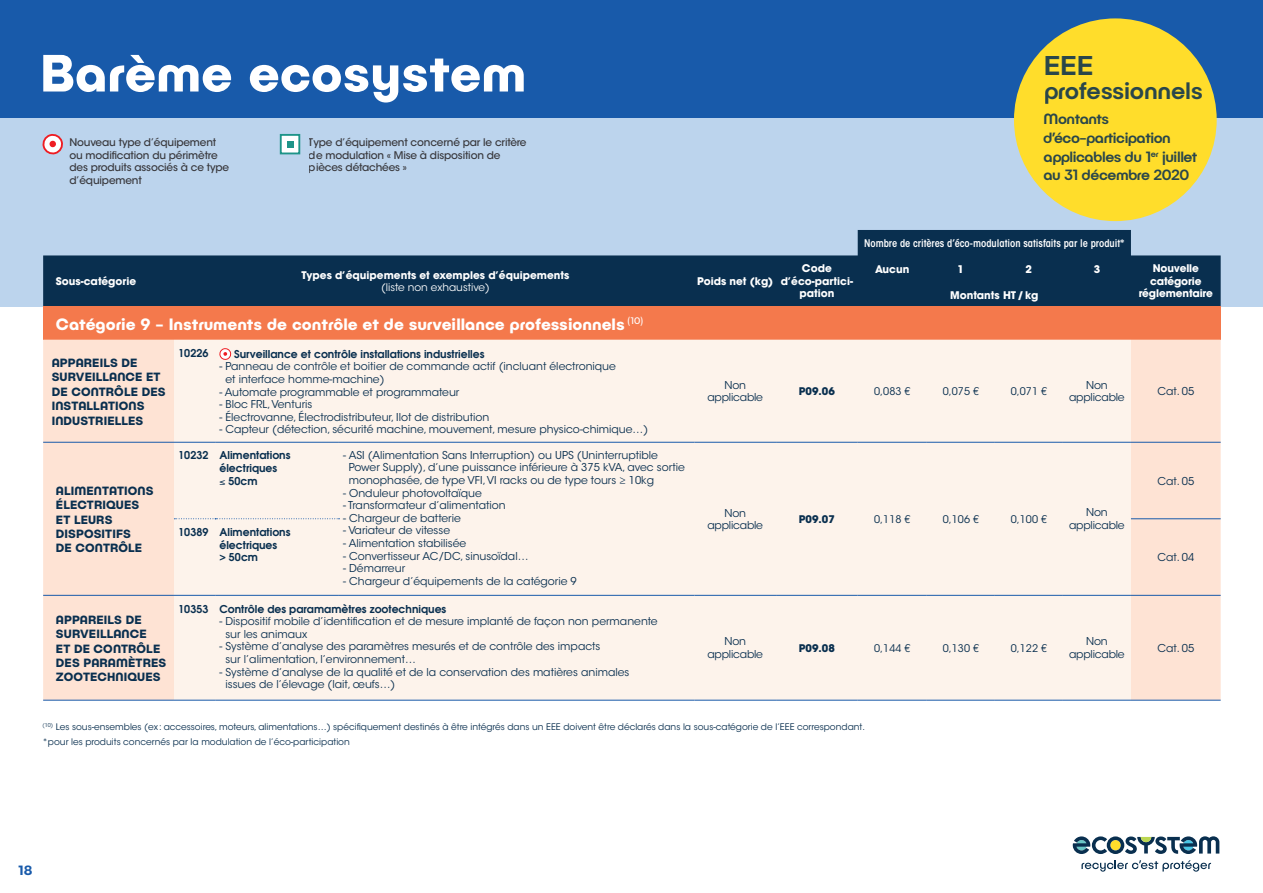
<style>
.page{position:relative;width:1263px;height:893px;background:#fff}
.page>*{position:absolute;margin:0;border:0;box-sizing:border-box;transform-origin:0 0}
.t1{font:700 52.5px "Publica Play";color:#fff}
.t2{font:500 27.75px "Publica Play";color:#092f4f}
.t3{font:500 24px "Publica Play";letter-spacing:-.01em;color:#092f4f}
.t4{font:700 16.5px "Publica Play";color:#fff}
.t5{font:500 15px/18.8px "Publica Play";letter-spacing:-.03em;color:#092f4f}
.t6{font:700 13.5px "Publica Play";color:#185aaa}
.t7{font:700 12px/14.4px "Publica Play";letter-spacing:.01em;color:#092f4f}
.t8{font:10.8px/12.6px "ITC Avant Garde Std";color:#092f4f}
.t9{font:600 10.8px/12.6px "Avant Garde";color:#092f4f}
.t10{font:10.8px/12.6px "ITC Avant Garde Std";letter-spacing:-.02em;color:#092f4f;text-align:center}
.t11{font:500 10.5px/12.6px "ITC Avant Garde Std";letter-spacing:-.015em;color:#231f20}
.t12{font:700 10.5px/12.6px "ITC Avant Garde Std";color:#fff;text-align:center}
.t13{font:600 condensed 10.5px "ITC Avant Garde Std";color:#fff}
.t14{font:10.5px "ITC Avant Garde Std";color:#092f4f}
.t15{font:10.5px "ITC Avant Garde Std";color:#fff}
.t16{font:700 10.5px "ITC Avant Garde Std";color:#092f4f}
.t17{font:9px/15px "ITC Avant Garde Std";color:#092f4f}
</style>
<div class="page">
<div style="left:0;top:0;width:1263px;height:121px;background:#185aaa"></div>
<div style="left:0;top:118px;width:1263px;height:189px;background:#bcd4ed"></div>
<svg style="left:42px;top:134px;width:21px;height:21px"></svg>
<svg style="left:49px;top:140px;width:7px;height:8px"></svg>
<div style="left:1014px;top:18px;width:203px;height:203px;background:#ffdd2b;border-radius:50%"></div>
<svg style="left:1081px;top:860px;width:130px;height:12px"></svg>
<svg style="left:1073px;top:836px;width:146px;height:18px"></svg>
<div style="left:280px;top:134px;width:20px;height:20px;background:#fff;border:2px solid #1e9489"></div>
<svg style="left:287px;top:141px;width:6px;height:6px"></svg>
<svg style="left:43px;top:230px;width:1178px;height:76px;fill:#092f4f"></svg>
<div style="left:43px;top:306px;width:1178px;height:34px;background:#f4794c"></div>
<div style="left:43px;top:340px;width:1178px;height:360px;background:#fee3d4"></div>
<div style="left:174px;top:340px;width:957px;height:360px;background:#fdf3eb"></div>
<hr style="left:858px;top:442px;width:69px;height:1px;background:#185aaa">
<hr style="left:927px;top:442px;width:68px;height:1px;background:#185aaa">
<hr style="left:995px;top:442px;width:68px;height:1px;background:#185aaa">
<hr style="left:1063px;top:442px;width:68px;height:1px;background:#185aaa">
<hr style="left:1131px;top:442px;width:90px;height:1px;background:#185aaa">
<hr style="left:1131px;top:518px;width:90px;height:1px;background:#185aaa">
<hr style="left:174px;top:595px;width:41px;height:1px;background:#185aaa">
<hr style="left:174px;top:700px;width:41px;height:1px;background:#185aaa">
<hr style="left:43px;top:442px;width:131px;height:1px;background:#185aaa">
<hr style="left:43px;top:595px;width:131px;height:1px;background:#185aaa">
<hr style="left:43px;top:700px;width:131px;height:1px;background:#185aaa">
<hr style="left:776px;top:442px;width:82px;height:1px;background:#185aaa">
<hr style="left:694px;top:442px;width:82px;height:1px;background:#185aaa">
<hr style="left:215px;top:442px;width:124px;height:1px;background:#185aaa">
<hr style="left:339px;top:442px;width:355px;height:1px;background:#185aaa">
<hr style="left:215px;top:595px;width:124px;height:1px;background:#185aaa">
<hr style="left:339px;top:595px;width:355px;height:1px;background:#185aaa">
<hr style="left:215px;top:700px;width:124px;height:1px;background:#185aaa">
<hr style="left:339px;top:700px;width:355px;height:1px;background:#185aaa">
<hr style="left:174px;top:442px;width:41px;height:1px;background:#185aaa">
<svg style="left:174px;top:518px;width:166px;height:1px"></svg>
<hr style="left:694px;top:595px;width:82px;height:1px;background:#185aaa">
<hr style="left:694px;top:700px;width:82px;height:1px;background:#185aaa">
<hr style="left:776px;top:595px;width:82px;height:1px;background:#185aaa">
<hr style="left:776px;top:700px;width:82px;height:1px;background:#185aaa">
<hr style="left:858px;top:595px;width:69px;height:1px;background:#185aaa">
<hr style="left:858px;top:700px;width:69px;height:1px;background:#185aaa">
<hr style="left:927px;top:595px;width:68px;height:1px;background:#185aaa">
<hr style="left:927px;top:700px;width:68px;height:1px;background:#185aaa">
<hr style="left:995px;top:595px;width:68px;height:1px;background:#185aaa">
<hr style="left:995px;top:700px;width:68px;height:1px;background:#185aaa">
<hr style="left:1063px;top:595px;width:68px;height:1px;background:#185aaa">
<hr style="left:1063px;top:700px;width:68px;height:1px;background:#185aaa">
<hr style="left:1131px;top:595px;width:90px;height:1px;background:#185aaa">
<hr style="left:1131px;top:700px;width:90px;height:1px;background:#185aaa">
<svg style="left:219px;top:348px;width:12px;height:12px"></svg>
<h1 class="t1" style="left:40px;top:39px;width:488px">Barème ecosystem</h1>
<p class="t11" style="left:69px;top:136px;width:161px">Nouveau type d’équipement ou modification du périmètre des produits associés à ce type d’équipement</p>
<p class="t11" style="left:309px;top:136px;width:219px">Type d’équipement concerné par le critère de modulation « Mise à disposition de pièces détachées »</p>
<h2 class="t2" style="left:1043px;top:48px;width:52px">EEE</h2>
<h3 class="t3" style="left:1043px;top:76px;width:161px">professionnels</h3>
<h3 class="t5" style="left:1043px;top:109px;width:155px">Montants d’éco-participation applicables du 1<sup>er</sup> juillet au 31 décembre 2020</h3>
<p class="t12" style="left:56px;top:275px;width:82px">Sous-catégorie</p>
<p class="t12" style="left:302px;top:268px;width:269px">Types d’équipements et exemples d’équipements</p>
<p class="t15" style="left:381px;top:281px;width:110px">(liste non exhaustive)</p>
<h3 class="t4" style="left:56px;top:313px;width:589px">Catégorie 9 - Instruments de contrôle et de surveillance professionnels <sup>(10)</sup></h3>
<p class="t7" style="left:52px;top:355px;width:115px">APPAREILS DE<br>SURVEILLANCE ET<br>DE CONTRÔLE DES<br>INSTALLATIONS<br>INDUSTRIELLES</p>
<p class="t9" style="left:178px;top:346px;width:32px">10226</p>
<p class="t9" style="left:234px;top:347px;width:252px">Surveillance et contrôle installations industrielles</p>
<p class="t8" style="left:225px;top:360px;width:392px;text-indent:-6px">- Panneau de contrôle et boitier de commande actif (incluant électronique et interface homme-machine)</p>
<p class="t8" style="left:219px;top:385px;width:242px">- Automate programmable et programmateur</p>
<p class="t8" style="left:219px;top:398px;width:94px">- Bloc FRL, Venturis</p>
<p class="t8" style="left:219px;top:411px;width:272px">- Électrovanne, Électrodistributeur, Ilot de distribution</p>
<p class="t8" style="left:219px;top:423px;width:430px">- Capteur (détection, sécurité machine, mouvement, mesure physico-chimique…)</p>
<p class="t7" style="left:56px;top:483px;width:99px">ALIMENTATIONS<br>ÉLECTRIQUES<br>ET LEURS<br>DISPOSITIFS<br>DE CONTRÔLE</p>
<p class="t7" style="left:56px;top:612px;width:112px">APPAREILS DE<br>SURVEILLANCE<br>ET DE CONTRÔLE<br>DES PARAMÈTRES<br>ZOOTECHNIQUES</p>
<p class="t9" style="left:219px;top:449px;width:73px;text-indent:-41px">10232 Alimentations électriques<br>≤ 50cm</p>
<p class="t8" style="left:349px;top:449px;width:338px;text-indent:-5px">- ASI (Alimentation Sans Interruption) ou UPS (Uninterruptible<br>Power Supply), d’une puissance inférieure à 375 kVA, avec sortie monophasée, de type VFI, VI racks ou de type tours ≥ 10kg</p>
<p class="t8" style="left:343px;top:486px;width:140px">- Onduleur photovoltaïque</p>
<p class="t8" style="left:343px;top:499px;width:164px">- Transformateur d’alimentation</p>
<p class="t8" style="left:343px;top:512px;width:119px">- Chargeur de batterie</p>
<p class="t8" style="left:343px;top:524px;width:108px">- Variateur de vitesse</p>
<p class="t8" style="left:343px;top:537px;width:125px">- Alimentation stabilisée</p>
<p class="t8" style="left:343px;top:549px;width:187px">- Convertisseur AC/DC, sinusoïdal…</p>
<p class="t8" style="left:343px;top:562px;width:63px">- Démarreur</p>
<p class="t8" style="left:343px;top:575px;width:235px">- Chargeur d’équipements de la catégorie 9</p>
<p class="t9" style="left:219px;top:525px;width:73px;text-indent:-41px">10389 Alimentations électriques<br>&gt; 50cm</p>
<p class="t9" style="left:178px;top:602px;width:270px">10353 Contrôle des paramamètres zootechniques</p>
<p class="t8" style="left:225px;top:615px;width:434px;text-indent:-6px">- Dispositif mobile d’identification et de mesure implanté de façon non permanente sur les animaux</p>
<p class="t8" style="left:225px;top:640px;width:376px;text-indent:-6px">- Système d’analyse des paramètres mesurés et de contrôle des impacts sur l’alimentation, l’environnement…</p>
<p class="t8" style="left:225px;top:665px;width:405px;text-indent:-6px">- Système d’analyse de la qualité et de la conservation des matières animales issues de l’élevage (lait, œufs…)</p>
<p class="t12" style="left:697px;top:275px;width:78px">Poids net (kg)</p>
<p class="t13" style="left:864px;top:236px;width:262px">Nombre de critères d’éco-modulation satisfaits par le produit*</p>
<p class="t12" style="left:781px;top:262px;width:74px">Code d’éco-partici&shy;pation</p>
<p class="t12" style="left:875px;top:263px;width:36px">Aucun</p>
<p class="t12" style="left:957px;top:263px;width:8px">1</p>
<p class="t12" style="left:1026px;top:263px;width:8px">2</p>
<p class="t12" style="left:1094px;top:263px;width:8px">3</p>
<p class="t12" style="left:1150px;top:262px;width:53px;text-align:left">Nouvelle catégorie</p>
<p class="t12" style="left:950px;top:289px;width:90px">Montants HT/kg</p>
<p class="t12" style="left:1139px;top:287px;width:76px">réglementaire</p>
<p class="t10" style="left:707px;top:379px;width:57px">Non applicable</p>
<p class="t16" style="left:799px;top:384px;width:37px">P09.06</p>
<p class="t14" style="left:874px;top:385px;width:38px">0,083 €</p>
<p class="t14" style="left:943px;top:385px;width:38px">0,075 €</p>
<p class="t14" style="left:1011px;top:385px;width:38px">0,071 €</p>
<p class="t10" style="left:1069px;top:379px;width:57px">Non applicable</p>
<p class="t8" style="left:1157px;top:385px;width:38px">Cat. 05</p>
<p class="t10" style="left:707px;top:506px;width:57px">Non applicable</p>
<p class="t16" style="left:799px;top:512px;width:37px">P09.07</p>
<p class="t14" style="left:874px;top:512px;width:38px">0,118 €</p>
<p class="t14" style="left:943px;top:512px;width:38px">0,106 €</p>
<p class="t14" style="left:1011px;top:512px;width:38px">0,100 €</p>
<p class="t10" style="left:1069px;top:506px;width:57px">Non applicable</p>
<p class="t8" style="left:1157px;top:474px;width:38px">Cat. 05</p>
<p class="t8" style="left:1157px;top:551px;width:38px">Cat. 04</p>
<p class="t10" style="left:707px;top:635px;width:57px">Non applicable</p>
<p class="t16" style="left:799px;top:641px;width:37px">P09.08</p>
<p class="t14" style="left:874px;top:641px;width:38px">0,144 €</p>
<p class="t14" style="left:943px;top:641px;width:38px">0,130 €</p>
<p class="t14" style="left:1011px;top:641px;width:38px">0,122 €</p>
<p class="t10" style="left:1069px;top:635px;width:57px">Non applicable</p>
<p class="t8" style="left:1157px;top:642px;width:38px">Cat. 05</p>
<p class="t17" style="left:43px;top:719px;width:824px"><sup>(10)</sup> Les sous-ensembles (ex : accessoires, moteurs, alimentations…) spécifiquement destinés à être intégrés dans un EEE doivent être déclarés dans la sous-catégorie de l’EEE correspondant. *pour les produits concernés par la modulation de l’éco-participation</p>
<p class="t6" style="left:18px;top:861px;width:16px">18</p>
</div>
